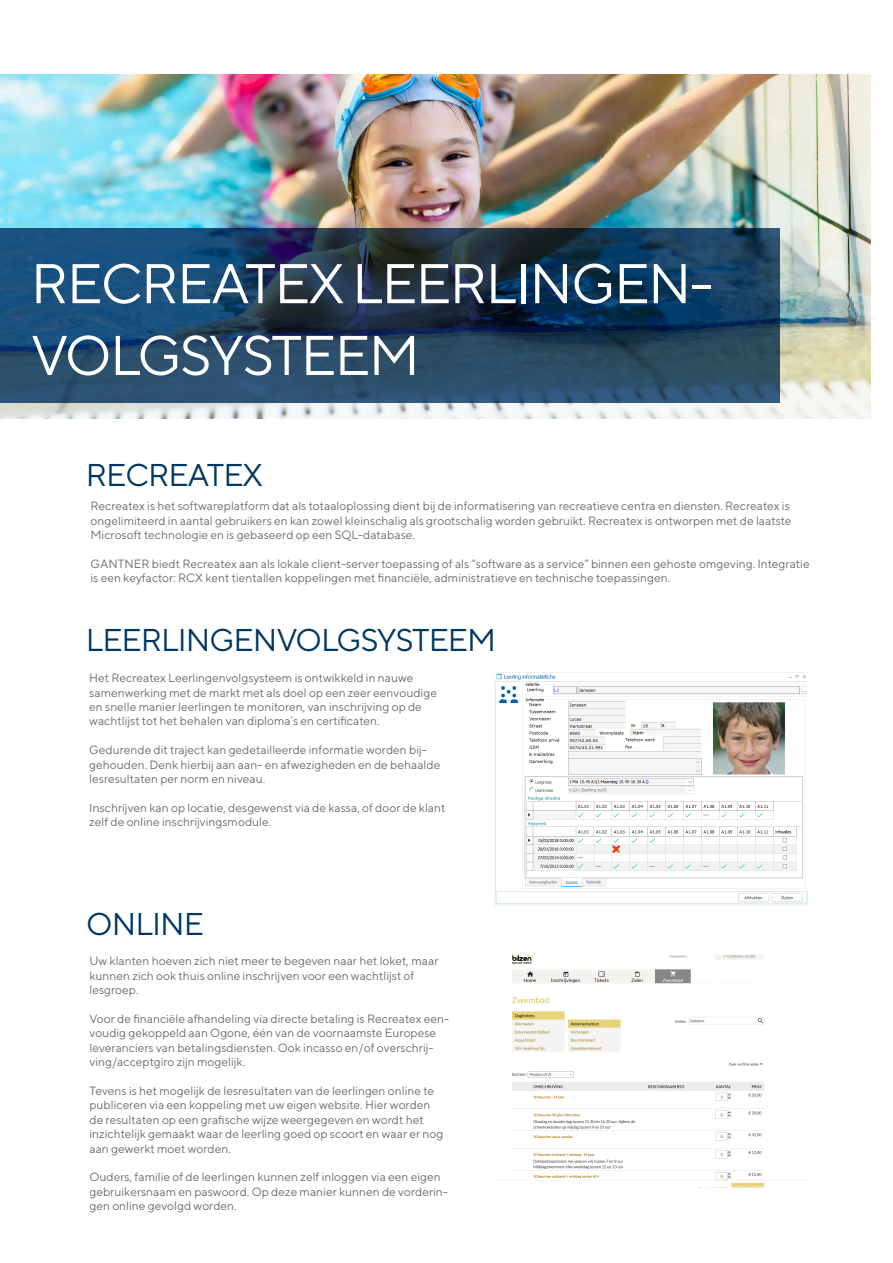
<style>
.page{position:relative;width:893px;height:1263px;background:#fff}
.page>*{position:absolute;margin:0;border:0;box-sizing:border-box;transform-origin:0 0}
.t1{font:55.8px/71.7px "TT Norms";letter-spacing:-.03em;color:#fff}
.t2{font:31.5px "TT Norms";letter-spacing:-.03em;color:#003863}
.t3{font:12px/14.4px "TT Norms";color:#6c6d70}
</style>
<div class="page">
<img style="left:496px;top:674px;width:311px;height:229px">
<div style="left:494px;top:672px;width:315px;height:233px;border:1px solid #fff"></div>
<img style="left:0;top:75px;width:871px;height:344px">
<svg style="left:0;top:228px;width:780px;height:175px"></svg>
<img style="left:512px;top:956px;width:253px;height:229px">
<p class="t1" style="left:31px;top:247px;width:684px">RECREATEX LEERLINGEN-<br>VOLGSYSTEEM</p>
<p class="t2" style="left:86px;top:455px;width:179px">RECREATEX</p>
<p class="t3" style="left:91px;top:498px;width:702px">Recreatex is het softwareplatform dat als totaaloplossing dient bij de informatisering van recreatieve centra en diensten. Recreatex is ongelimiteerd in aantal gebruikers en kan zowel kleinschalig als grootschalig worden gebruikt. Recreatex is ontworpen met de laatste<br>Microsoft technologie en is gebaseerd op een SQL-database.</p>
<p class="t3" style="left:91px;top:556px;width:721px">GANTNER biedt Recreatex aan als lokale client-server toepassing of als “software as a service” binnen een gehoste omgeving. Integratie is een keyfactor: RCX kent tientallen koppelingen met financiële, administratieve en technische toepassingen.</p>
<p class="t2" style="left:86px;top:621px;width:412px">LEERLINGENVOLGSYSTEEM</p>
<p class="t3" style="left:89px;top:670px;width:349px">Het Recreatex Leerlingenvolgsysteem is ontwikkeld in nauwe samenwerking met de markt met als doel op een zeer eenvoudige en snelle manier leerlingen te monitoren, van inschrijving op de wachtlijst tot het behalen van diploma’s en certificaten.</p>
<p class="t3" style="left:89px;top:742px;width:352px">Gedurende dit traject kan gedetailleerde informatie worden bij&shy;gehouden. Denk hierbij aan aan- en afwezigheden en de behaalde lesresultaten per norm en niveau.</p>
<p class="t3" style="left:89px;top:800px;width:358px">Inschrijven kan op locatie, desgewenst via de kassa, of door de klant zelf de online inschrijvingsmodule.</p>
<p class="t2" style="left:86px;top:904px;width:119px">ONLINE</p>
<p class="t3" style="left:89px;top:954px;width:351px">Uw klanten hoeven zich niet meer te begeven naar het loket, maar kunnen zich ook thuis online inschrijven voor een wachtlijst of lesgroep.</p>
<p class="t3" style="left:89px;top:1011px;width:361px">Voor de financiële afhandeling via directe betaling is Recreatex een&shy;voudig gekoppeld aan Ogone, één van de voornaamste Europese leveranciers van betalingsdiensten. Ook incasso en/of overschrij&shy;ving/acceptgiro zijn mogelijk.</p>
<p class="t3" style="left:89px;top:1083px;width:356px">Tevens is het mogelijk de lesresultaten van de leerlingen online te publiceren via een koppeling met uw eigen website. Hier worden de resultaten op een grafische wijze weergegeven en wordt het inzichtelijk gemaakt waar de leerling goed op scoort en waar er nog aan gewerkt moet worden.</p>
<p class="t3" style="left:89px;top:1170px;width:360px">Ouders, familie of de leerlingen kunnen zelf inloggen via een eigen gebruikersnaam en paswoord. Op deze manier kunnen de vorderin&shy;gen online gevolgd worden.</p>
</div>
